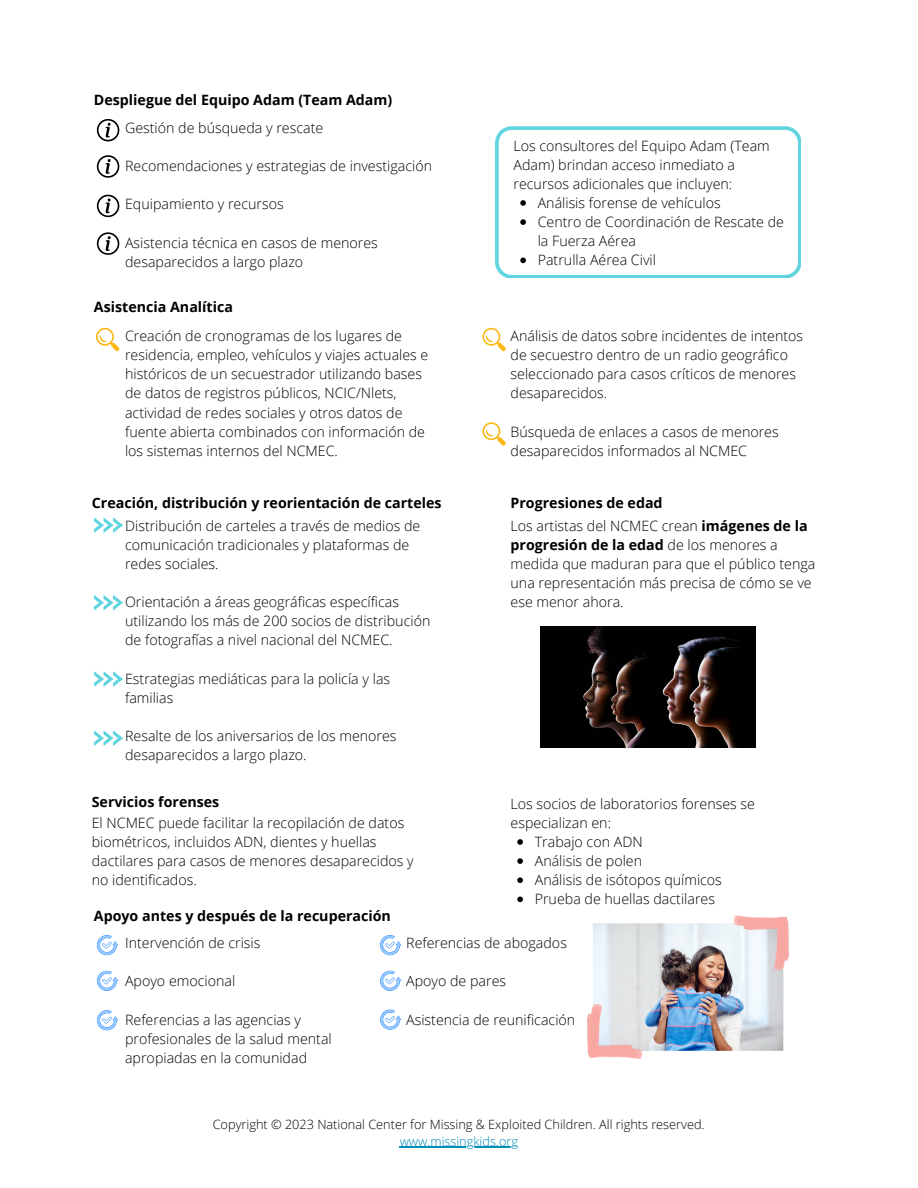
<style>
.page{position:relative;width:918px;height:1188px;background:#fff}
.page>*{position:absolute;margin:0;border:0;box-sizing:border-box;transform-origin:0 0}
.t1{font:300 14.25px/19.2px "Open Sans";color:#000}
.t2{font:700 14.25px "Open Sans";color:#000}
.t3{font:300 12.75px "Open Sans";color:#000}
.t4{font:300 12.75px "Open Sans";color:#008db6}
.s1{font-weight:700}
</style>
<div class="page">
<img style="left:540px;top:627px;width:216px;height:120px">
<img style="left:587px;top:916px;width:201px;height:143px">
<svg style="left:96px;top:328px;width:24px;height:23px"></svg>
<svg style="left:482px;top:422px;width:24px;height:24px"></svg>
<svg style="left:482px;top:328px;width:24px;height:23px"></svg>
<svg style="left:495px;top:126px;width:306px;height:152px"></svg>
<svg style="left:97px;top:935px;width:21px;height:20px"></svg>
<svg style="left:97px;top:971px;width:21px;height:20px"></svg>
<svg style="left:97px;top:1010px;width:21px;height:20px"></svg>
<svg style="left:380px;top:971px;width:21px;height:20px"></svg>
<svg style="left:380px;top:935px;width:21px;height:20px"></svg>
<svg style="left:380px;top:1010px;width:21px;height:20px"></svg>
<svg style="left:97px;top:119px;width:22px;height:22px"></svg>
<svg style="left:97px;top:155px;width:22px;height:23px"></svg>
<svg style="left:97px;top:195px;width:22px;height:22px"></svg>
<svg style="left:97px;top:232px;width:22px;height:23px"></svg>
<svg style="left:520px;top:200px;width:6px;height:6px"></svg>
<svg style="left:520px;top:219px;width:6px;height:6px"></svg>
<svg style="left:520px;top:258px;width:6px;height:5px"></svg>
<hr style="left:400px;top:1147px;width:118px;height:1px;background:#008db6">
<svg style="left:517px;top:839px;width:6px;height:6px"></svg>
<svg style="left:517px;top:858px;width:6px;height:6px"></svg>
<svg style="left:517px;top:877px;width:6px;height:6px"></svg>
<svg style="left:517px;top:897px;width:6px;height:5px"></svg>
<svg style="left:94px;top:517px;width:29px;height:16px"></svg>
<svg style="left:94px;top:595px;width:29px;height:16px"></svg>
<svg style="left:94px;top:671px;width:29px;height:16px"></svg>
<svg style="left:94px;top:730px;width:29px;height:16px"></svg>
<p class="t2" style="left:94px;top:90px;width:300px">Despliegue del Equipo Adam (Team Adam)</p>
<p class="t1" style="left:125px;top:118px;width:200px">Gestión de búsqueda y rescate</p>
<p class="t1" style="left:125px;top:156px;width:308px">Recomendaciones y estrategias de investigación</p>
<p class="t1" style="left:125px;top:194px;width:160px">Equipamiento y recursos</p>
<p class="t1" style="left:125px;top:232px;width:254px">Asistencia técnica en casos de menores desaparecidos a largo plazo</p>
<p class="t2" style="left:94px;top:297px;width:141px">Asistencia Analítica</p>
<p class="t1" style="left:514px;top:136px;width:258px">Los consultores del Equipo Adam (Team<br>Adam) brindan acceso inmediato a recursos adicionales que incluyen:</p>
<p class="t1" style="left:538px;top:193px;width:248px">Análisis forense de vehículos<br>Centro de Coordinación de Rescate de la Fuerza Aérea<br>Patrulla Aérea Civil</p>
<p class="t1" style="left:125px;top:326px;width:305px">Creación de cronogramas de los lugares de residencia, empleo, vehículos y viajes actuales e históricos de un secuestrador utilizando bases de datos de registros públicos, NCIC/Nlets, actividad de redes sociales y otros datos de fuente abierta combinados con información de los sistemas internos del NCMEC.</p>
<p class="t1" style="left:511px;top:326px;width:294px">Análisis de datos sobre incidentes de intentos de secuestro dentro de un radio geográfico seleccionado para casos críticos de menores desaparecidos.</p>
<p class="t1" style="left:511px;top:422px;width:270px">Búsqueda de enlaces a casos de menores desaparecidos informados al NCMEC</p>
<p class="t2" style="left:92px;top:493px;width:351px">Creación, distribución y reorientación de carteles</p>
<p class="t2" style="left:511px;top:493px;width:154px">Progresiones de edad</p>
<p class="t1" style="left:125px;top:515px;width:297px">Distribución de carteles a través de medios de comunicación tradicionales y plataformas de redes sociales.</p>
<p class="t1" style="left:125px;top:592px;width:307px">Orientación a áreas geográficas específicas utilizando los más de 200 socios de distribución de fotografías a nivel nacional del NCMEC.</p>
<p class="t1" style="left:125px;top:668px;width:267px">Estrategias mediáticas para la policía y las familias</p>
<p class="t1" style="left:125px;top:726px;width:273px">Resalte de los aniversarios de los menores desaparecidos a largo plazo.</p>
<p class="t2" style="left:92px;top:791px;width:129px">Servicios forenses</p>
<p class="t1" style="left:92px;top:813px;width:323px">El NCMEC puede facilitar la recopilación de datos biométricos, incluidos ADN, dientes y huellas dactilares para casos de menores desaparecidos y no identificados.</p>
<p class="t2" style="left:94px;top:905px;width:299px">Apoyo antes y después de la recuperación</p>
<p class="t1" style="left:511px;top:515px;width:306px">Los artistas del NCMEC crean <span class="s1">imágenes de la progresión de la edad</span> de los menores a medida que maduran para que el público tenga una representación más precisa de cómo se ve ese menor ahora.</p>
<p class="t1" style="left:511px;top:794px;width:246px">Los socios de laboratorios forenses se especializan en:</p>
<p class="t1" style="left:535px;top:832px;width:189px">Trabajo con ADN<br>Análisis de polen<br>Análisis de isótopos químicos<br>Prueba de huellas dactilares</p>
<p class="t1" style="left:125px;top:933px;width:137px">Intervención de crisis</p>
<p class="t1" style="left:125px;top:971px;width:112px">Apoyo emocional</p>
<p class="t1" style="left:125px;top:1010px;width:208px">Referencias a las agencias y profesionales de la salud mental apropiadas en la comunidad</p>
<p class="t1" style="left:406px;top:933px;width:162px">Referencias de abogados</p>
<p class="t1" style="left:406px;top:971px;width:101px">Apoyo de pares</p>
<p class="t1" style="left:406px;top:1010px;width:171px">Asistencia de reunificación</p>
<p class="t3" style="left:213px;top:1115px;width:493px">Copyright © 2023 National Center for Missing &amp; Exploited Children. All rights reserved.</p>
<p class="t4" style="left:400px;top:1132px;width:120px">www.missingkids.org</p>
</div>
